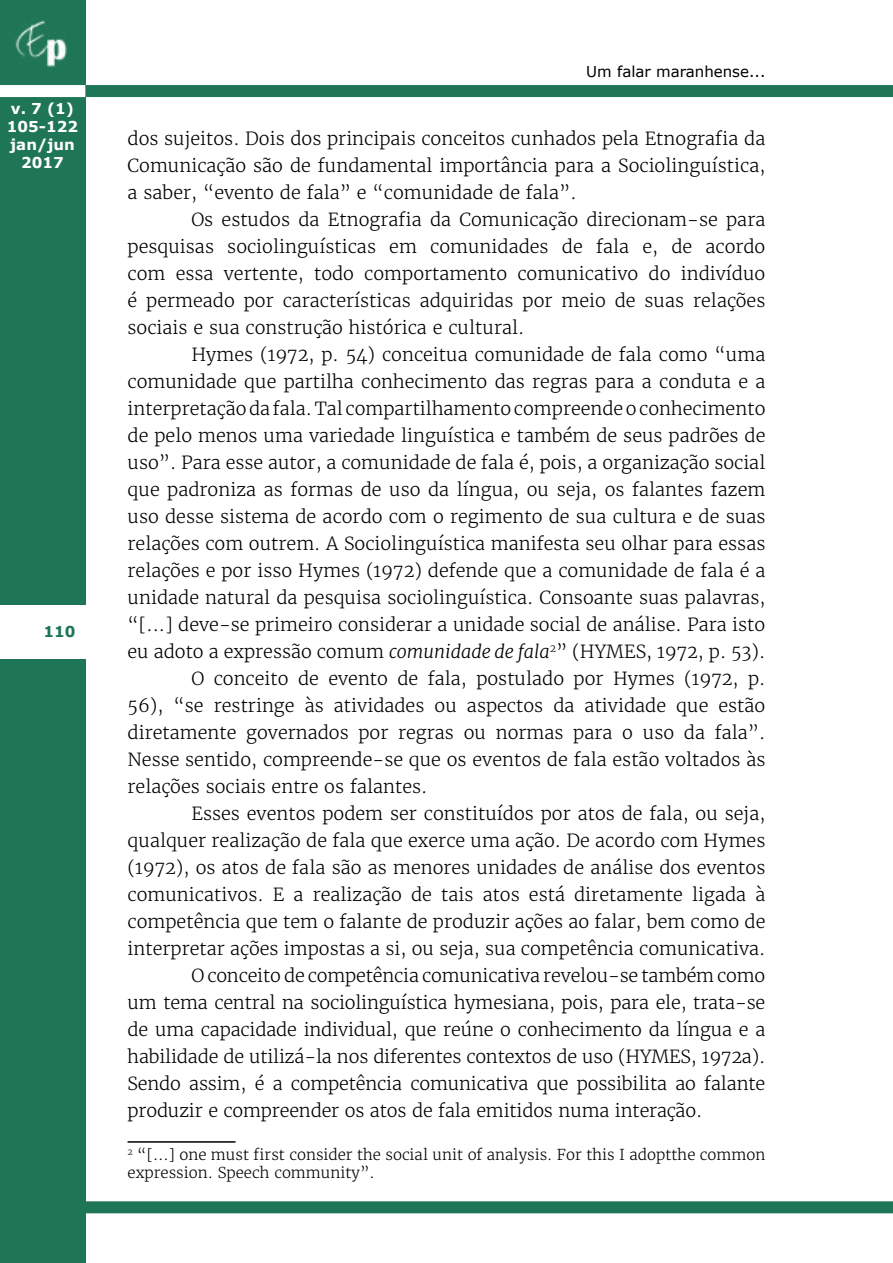
<style>
.page{position:relative;width:893px;height:1263px;background:#fff}
.page>*{position:absolute;margin:0;border:0;box-sizing:border-box;transform-origin:0 0}
.t1{font:300 18px/27px "Merriweather";color:#000;text-align:justify}
.t2{font:300 15px/18px "Merriweather";color:#000}
.t3{font:700 15px/18px "Verdana";color:#fff;text-align:center}
.t4{font:15px "Verdana";color:#000}
.t5{font:700 15px "Verdana";color:#1f7656}
.s1{font-style:italic}
</style>
<div class="page">
<div style="left:0;top:0;width:85px;height:1263px;background:#1f7656"></div>
<img style="left:15px;top:20px;width:52px;height:47px">
<div style="left:85px;top:85px;width:808px;height:12px;background:#1f7656"></div>
<div style="left:0;top:85px;width:85px;height:12px;background:#fff"></div>
<div style="left:77px;top:1201px;width:816px;height:12px;background:#1f7656"></div>
<div style="left:0;top:605px;width:85px;height:53px;background:#fff"></div>
<hr style="left:128px;top:1141px;width:108px;height:2px;background:#000">
<p class="t3" style="left:7px;top:99px;width:73px">v. 7 (1)<br>105-122 jan/jun<br>2017</p>
<p class="t5" style="left:44px;top:621px;width:33px">110</p>
<p class="t4" style="left:586px;top:61px;width:181px">Um falar maranhense...</p>
<p class="t1" style="left:128px;top:125px;width:639px">dos sujeitos. Dois dos principais conceitos cunhados pela Etnografia da Comunicação são de fundamental importância para a Sociolinguística, a saber, “evento de fala” e “comunidade de fala”.</p>
<p class="t1" style="left:128px;top:206px;width:639px;text-indent:64px">Os estudos da Etnografia da Comunicação direcionam-se para pesquisas sociolinguísticas em comunidades de fala e, de acordo com essa vertente, todo comportamento comunicativo do indivíduo é permeado por características adquiridas por meio de suas relações sociais e sua construção histórica e cultural.</p>
<p class="t1" style="left:191px;top:341px;width:576px">Hymes (1972, p. 54) conceitua comunidade de fala como “uma</p>
<p class="t1" style="left:128px;top:368px;width:639px">comunidade que partilha conhecimento das regras para a conduta e a</p>
<p class="t1" style="left:128px;top:395px;width:639px">interpretação da fala. Tal compartilhamento compreende o conhecimento</p>
<p class="t1" style="left:128px;top:422px;width:639px">de pelo menos uma variedade linguística e também de seus padrões de</p>
<p class="t1" style="left:128px;top:449px;width:639px">uso”. Para esse autor, a comunidade de fala é, pois, a organização social</p>
<p class="t1" style="left:128px;top:476px;width:639px">que padroniza as formas de uso da língua, ou seja, os falantes fazem</p>
<p class="t1" style="left:128px;top:503px;width:639px">uso desse sistema de acordo com o regimento de sua cultura e de suas</p>
<p class="t1" style="left:128px;top:530px;width:639px">relações com outrem. A Sociolinguística manifesta seu olhar para essas</p>
<p class="t1" style="left:128px;top:557px;width:639px">relações e por isso Hymes (1972) defende que a comunidade de fala é a</p>
<p class="t1" style="left:128px;top:584px;width:639px">unidade natural da pesquisa sociolinguística. Consoante suas palavras,</p>
<p class="t1" style="left:128px;top:611px;width:639px">“[...] deve-se primeiro considerar a unidade social de análise. Para isto</p>
<p class="t1" style="left:128px;top:638px;width:639px">eu adoto a expressão comum <span class="s1">comunidade de fala</span><sup>2</sup>” (HYMES, 1972, p. 53).</p>
<p class="t1" style="left:191px;top:665px;width:576px">O conceito de evento de fala, postulado por Hymes (1972, p.</p>
<p class="t1" style="left:128px;top:692px;width:639px">56), “se restringe às atividades ou aspectos da atividade que estão</p>
<p class="t1" style="left:128px;top:719px;width:639px">diretamente governados por regras ou normas para o uso da fala”.</p>
<p class="t1" style="left:128px;top:746px;width:639px">Nesse sentido, compreende-se que os eventos de fala estão voltados às</p>
<p class="t1" style="left:128px;top:773px;width:301px">relações sociais entre os falantes.</p>
<p class="t1" style="left:191px;top:800px;width:575px">Esses eventos podem ser constituídos por atos de fala, ou seja,</p>
<p class="t1" style="left:128px;top:827px;width:639px">qualquer realização de fala que exerce uma ação. De acordo com Hymes</p>
<p class="t1" style="left:128px;top:854px;width:639px">(1972), os atos de fala são as menores unidades de análise dos eventos</p>
<p class="t1" style="left:128px;top:881px;width:639px">comunicativos. E a realização de tais atos está diretamente ligada à</p>
<p class="t1" style="left:128px;top:908px;width:639px">competência que tem o falante de produzir ações ao falar, bem como de</p>
<p class="t1" style="left:128px;top:935px;width:639px">interpretar ações impostas a si, ou seja, sua competência comunicativa.</p>
<p class="t1" style="left:191px;top:962px;width:576px">O conceito de competência comunicativa revelou-se também como</p>
<p class="t1" style="left:128px;top:989px;width:639px">um tema central na sociolinguística hymesiana, pois, para ele, trata-se</p>
<p class="t1" style="left:128px;top:1016px;width:639px">de uma capacidade individual, que reúne o conhecimento da língua e a</p>
<p class="t1" style="left:128px;top:1043px;width:639px">habilidade de utilizá-la nos diferentes contextos de uso (HYMES, 1972a).</p>
<p class="t1" style="left:128px;top:1070px;width:639px">Sendo assim, é a competência comunicativa que possibilita ao falante</p>
<p class="t1" style="left:128px;top:1097px;width:576px">produzir e compreender os atos de fala emitidos numa interação.</p>
<p class="t2" style="left:128px;top:1145px;width:639px"><sup>2</sup> “[…] one must first consider the social unit of analysis. For this I adoptthe common expression. Speech community”.</p>
</div>
